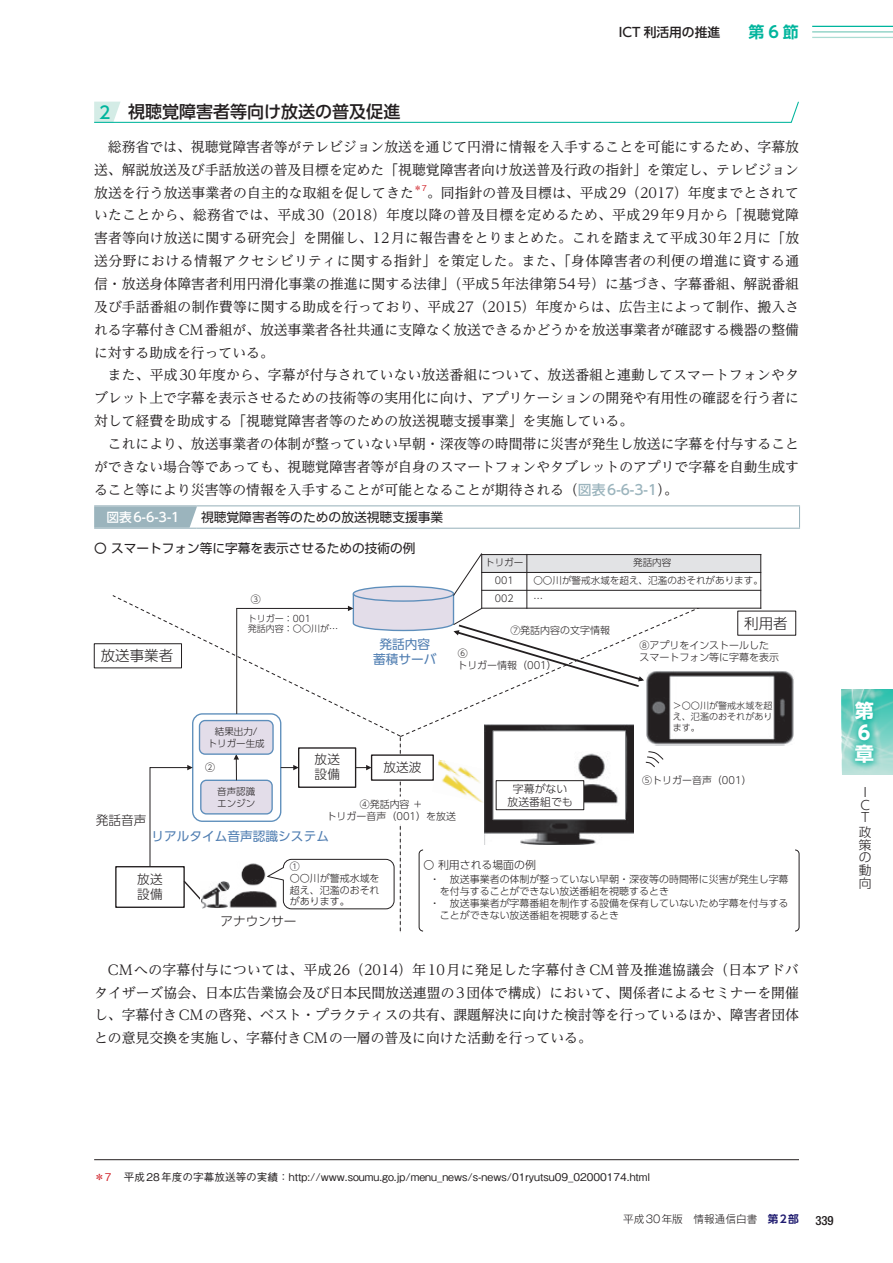
<style>
.page{position:relative;width:893px;height:1263px;background:#fff}
.page>*{position:absolute;margin:0;border:0;box-sizing:border-box;transform-origin:0 0}
.t1{font:700 19.2px/21.6px "UD Shin Go Pr 6 N";color:#fff}
.t2{font:500 16.95px "UD Shin Go Pr 6 N";color:#231f20}
.t3{font:700 15.9px "UD Shin Go Pr 6 N De";color:#00b59d}
.t4{font:300 14.55px "UD Shin Go Pr 6 N";color:#231f20}
.t5{font:13.8px/22.8px "UD Reimin Pr 6 N";color:#231f20;text-align:justify}
.t6{font:13.8px "UD Reimin Pro";color:#231f20}
.t7{font:12.75px "UD Shin Go Pr 6 N";color:#231f20}
.t8{font:300 12.75px/12.8px "UD Shin Go Pr 6 N";color:#231f20}
.t9{font:12.75px/15.1px "UD Shin Go Pr 6 N";color:#4f7db1;text-align:center}
.t10{font:500 12.75px "UD Shin Go Pr 6 N";color:#fff}
.t11{font:500 12.75px "UD Shin Go Pr 6 N";color:#231f20}
.t12{font:500 condensed 12.75px "Helvetica Neue LT Std";color:#231f20}
.t13{font:300 10.8px/13px "UD Shin Go Pr 6 N";color:#231f20;text-align:center}
.t14{font:500 10.65px "Gothic BBB Pr 6 N";color:#231f20}
.t15{font:300 10.65px "Gothic MB101 Pr 6 N";color:#231f20}
.t16{font:300 9.9px/12px "UD Shin Go Pr 6 N";color:#231f20}
.t17{font:300 9.6px "UD Shin Go Pr 6 N";color:#231f20}
.t18{font:300 9.45px/11.4px "UD Shin Go Pr 6 N";color:#231f20}
.t19{font:300 9px/10.8px "UD Shin Go Pr 6 N";color:#231f20;text-align:justify}
.t20{font:500 8.1px "Gothic BBB Pr 6 N";color:#d1232a}
.s1{color:#00b59d}
.s2{font-family:"UD Reimin Pr 6 N"}
.s3{font-family:"UD Reimin Pro"}
.s4{font-family:"UD Shin Go Pr 6 N";font-weight:500;color:#9bb4bd}
.s5{color:#d1232a}
.s6{font-family:"UD Shin Go Pr 6 N De";font-weight:700;color:#201c70}
</style>
<div class="page">
<hr style="left:812px;top:26px;width:81px;height:1px;background:#00b59d">
<hr style="left:812px;top:31px;width:81px;height:2px;background:#82cdbf">
<hr style="left:812px;top:37px;width:81px;height:1px;background:#abdcd2">
<svg style="left:94px;top:101px;width:705px;height:22px"></svg>
<hr style="left:94px;top:505px;width:103px;height:1px;background:#9bb4bd">
<hr style="left:197px;top:505px;width:603px;height:1px;background:#9bb4bd">
<svg style="left:799px;top:506px;width:1px;height:22px"></svg>
<hr style="left:94px;top:528px;width:103px;height:1px;background:#9bb4bd">
<hr style="left:197px;top:528px;width:603px;height:1px;background:#9bb4bd">
<svg style="left:94px;top:506px;width:103px;height:22px;background:#a0b8c0"></svg>
<div style="left:94px;top:643px;width:88px;height:25px;border:1px solid #231f20"></div>
<svg style="left:112px;top:553px;width:688px;height:380px"></svg>
<div style="left:493px;top:731px;width:132px;height:89px;background:#fff"></div>
<div style="left:492px;top:730px;width:134px;height:90px;border:1px solid #848689"></div>
<img style="left:578px;top:753px;width:40px;height:53px">
<img style="left:200px;top:881px;width:18px;height:28px">
<img style="left:218px;top:852px;width:70px;height:66px">
<div style="left:496px;top:781px;width:88px;height:29px;background:#fff"></div>
<div style="left:496px;top:780px;width:88px;height:30px;border:1px solid #231f20"></div>
<hr style="left:94px;top:1159px;width:705px;height:1px;background:#231f20">
<img style="left:842px;top:690px;width:51px;height:85px">
<div style="left:847px;top:694px;width:34px;height:77px;background:#00b59d;opacity:.75"></div>
<p class="t11" style="left:619px;top:22px;width:103px">ICT 利活用の推進</p>
<p class="t3" style="left:748px;top:19px;width:52px">第6節</p>
<p class="t2" style="left:99px;top:97px;width:303px"><span class="s1">2</span> 視聴覚障害者等向け放送の普及促進</p>
<p class="t5" style="left:94px;top:135px;width:706px;text-indent:14px">総務省では、視聴覚障害者等がテレビジョン放送を通じて円滑に情報を入手することを可能にするため、字幕放送、解説放送及び手話放送の普及目標を定めた「視聴覚障害者向け放送普及行政の指針」を策定し、テレビジョン放送を行う放送事業者の自主的な取組を促してきた</p>
<p class="t20" style="left:414px;top:181px;width:15px">＊7</p>
<p class="t5" style="left:94px;top:180px;width:706px;text-indent:333px">。同指針の普及目標は、平成29（2017）年度までとされていたことから、総務省では、平成30（2018）年度以降の普及目標を定めるため、平成29年9月から「視聴覚障害者等向け放送に関する研究会」を開催し、12月に報告書をとりまとめた。これを踏まえて平成30年2月に「放送分野における情報アクセシビリティに関する指針」を策定した。また、「身体障害者の利便の増進に資する通信・放送身体障害者利用円滑化事業の推進に関する法律」（平成5年法律第54号）に基づき、字幕番組、解説番組及び手話番組の制作費等に関する助成を行っており、平成27（2015）年度からは、広告主によって制作、搬入される字幕付きCM番組が、放送事業者各社共通に支障なく放送できるかどうかを放送事業者が確認する機器の整備に対する助成を行っている。</p>
<p class="t5" style="left:94px;top:363px;width:706px;text-indent:14px">また、平成30年度から、字幕が付与されていない放送番組について、放送番組と連動してスマートフォンやタブレット上で字幕を表示させるための技術等の実用化に向け、アプリケーションの開発や有用性の確認を行う者に対して経費を助成する「視聴覚障害者等のための放送視聴支援事業」を実施している。</p>
<p class="t6" style="left:108px;top:432px;width:692px"><span class="s2">これにより、</span>放送事業者の体制が整っていない早朝・深夜等の時間帯に災害が発生し放送に字幕を付与すること</p>
<p class="t5" style="left:94px;top:455px;width:706px"><span class="s3">ができない場合等</span>であっても、視聴覚障害者等が自身のスマートフォンやタブレットのアプリで字幕を自動生成すること等により災害等の情報を入手することが可能となることが期待される（<span class="s4">図表6-6-3-1</span>）。</p>
<p class="t10" style="left:106px;top:507px;width:75px">図表6-6-3-1</p>
<p class="t7" style="left:201px;top:507px;width:244px">視聴覚障害者等のための放送視聴支援事業</p>
<p class="t7" style="left:94px;top:537px;width:323px">〇 スマートフォン等に字幕を表示させるための技術の例</p>
<p class="t16" style="left:251px;top:593px;width:11px">③</p>
<p class="t19" style="left:248px;top:612px;width:92px">トリガー：001<br>発話内容：〇〇川が…</p>
<p class="t4" style="left:101px;top:644px;width:74px">放送事業者</p>
<p class="t9" style="left:373px;top:636px;width:65px">発話内容蓄積サーバ</p>
<p class="t18" style="left:208px;top:726px;width:59px;text-align:center">結果出力/<br>トリガー生成</p>
<p class="t17" style="left:485px;top:555px;width:40px">トリガー</p>
<p class="t17" style="left:633px;top:555px;width:40px">発話内容</p>
<p class="t17" style="left:495px;top:573px;width:20px">001</p>
<p class="t17" style="left:533px;top:573px;width:231px">〇〇川が警戒水域を超え、氾濫のおそれがあります。</p>
<p class="t17" style="left:495px;top:591px;width:20px">002</p>
<p class="t17" style="left:533px;top:591px;width:11px">…</p>
<p class="t4" style="left:744px;top:611px;width:45px">利用者</p>
<p class="t16" style="left:510px;top:624px;width:101px">⑦発話内容の文字情報</p>
<p class="t16" style="left:458px;top:647px;width:11px">⑥</p>
<p class="t16" style="left:457px;top:659px;width:101px">トリガー情報（001）</p>
<p class="t16" style="left:639px;top:638px;width:141px">⑧アプリをインストールしたスマートフォン等に字幕を表示</p>
<p class="t19" style="left:673px;top:700px;width:101px">＞〇〇川が警戒水域を超え、氾濫のおそれがあります。</p>
<p class="t16" style="left:205px;top:761px;width:11px">②</p>
<p class="t8" style="left:315px;top:751px;width:27px;line-height:15.1px">放送設備</p>
<p class="t8" style="left:384px;top:760px;width:40px">放送波</p>
<p class="t18" style="left:217px;top:785px;width:40px">音声認識エンジン</p>
<p class="t9" style="left:151px;top:828px;width:179px">リアルタイム音声認識システム</p>
<p class="t16" style="left:327px;top:798px;width:131px;text-align:center">④発話内容 ＋<br>トリガー音声（001）を放送</p>
<p class="t8" style="left:96px;top:813px;width:52px">発話音声</p>
<p class="t13" style="left:508px;top:782px;width:67px">字幕がない放送番組でも</p>
<p class="t16" style="left:642px;top:774px;width:111px">⑤トリガー音声（001）</p>
<p class="t8" style="left:137px;top:871px;width:27px;line-height:15.1px">放送設備</p>
<p class="t16" style="left:290px;top:859px;width:91px">①<br>〇〇川が警戒水域を超え、氾濫のおそれがあります。</p>
<p class="t8" style="left:220px;top:915px;width:78px">アナウンサー</p>
<p class="t13" style="left:424px;top:857px;width:114px">〇 利用される場面の例</p>
<p class="t16" style="left:430px;top:873px;width:360px">・　放送事業者の体制が整っていない早朝・深夜等の時間帯に災害が発生し字幕　を付与することができない放送番組を視聴するとき<br>・　放送事業者が字幕番組を制作する設備を保有していないため字幕を付与する　ことができない放送番組を視聴するとき</p>
<p class="t5" style="left:94px;top:957px;width:706px;text-indent:14px">CMへの字幕付与については、平成26（2014）年10月に発足した字幕付きCM普及推進協議会（日本アドバタイザーズ協会、日本広告業協会及び日本民間放送連盟の3団体で構成）において、関係者によるセミナーを開催し、字幕付きCMの啓発、ベスト・プラクティスの共有、課題解決に向けた検討等を行っているほか、障害者団体との意見交換を実施し、字幕付きCMの一層の普及に向けた活動を行っている。</p>
<h1 class="t1" style="left:855px;top:700px;width:20px">第<br>6章</h1>
<p class="t8" style="left:860px;top:785px;width:11px">I<br>C<br>T</p>
<p class="t8" style="left:859px;top:825px;width:14px;text-align:justify">政策の動向</p>
<p class="t14" style="left:94px;top:1168px;width:558px"><span class="s5">＊7</span> 平成28年度の字幕放送等の実績：http://www.soumu.go.jp/menu_news/s-news/01ryutsu09_02000174.html</p>
<p class="t15" style="left:623px;top:1210px;width:177px">平成30年版　情報通信白書　<span class="s6">第2部</span></p>
<p class="t12" style="left:815px;top:1212px;width:20px">339</p>
</div>
